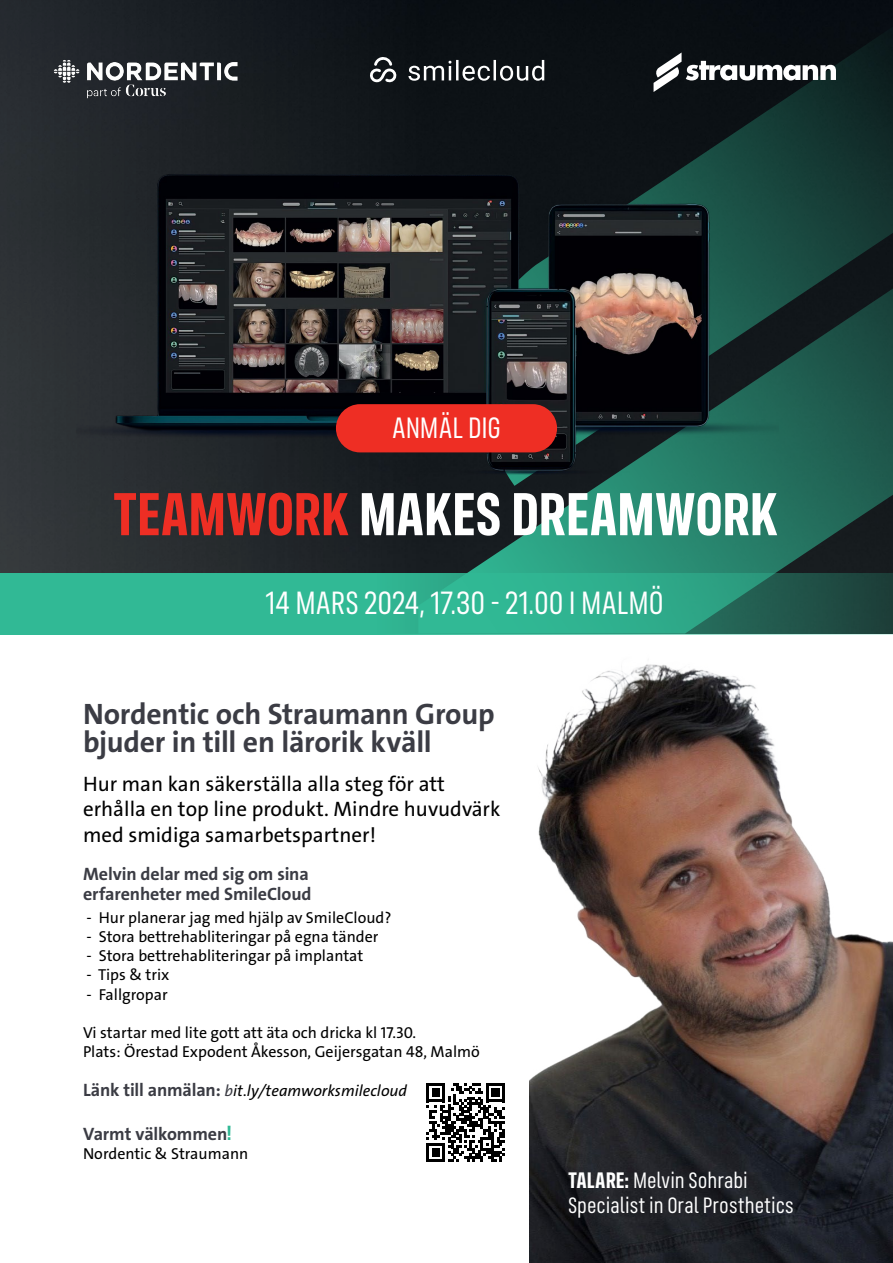
<style>
.page{position:relative;width:893px;height:1263px;background:#fff}
.page>*{position:absolute;margin:0;border:0;box-sizing:border-box;transform-origin:0 0}
.t1{font:700 61.05px "FS Industrie Cd";letter-spacing:-.005em;color:#fff}
.t2{font:32.85px "FS Industrie Cd";color:#fff}
.t3{font:30px "FS Industrie Cd";letter-spacing:-.005em;color:#fff}
.t4{font:29.7px/27.6px "The Sans LP7 Bld";letter-spacing:-.01em;color:#3b3c44}
.t5{font:22.65px/24.6px "FS Industrie Cd";color:#fff}
.t6{font:21px/25.2px "The Sans LP5 Plain";color:#000}
.t7{font:18px/19.5px "The Sans LP7 Bld";letter-spacing:-.005em;color:#3b3c44}
.t8{font:15.9px/19px "The Sans LP5 Plain";color:#000}
.t9{font:15.9px "The Sans LP5 Plain IT";color:#000}
.s1{color:#ee2e24}
.s2{font-family:"The Sans LP7 Bld";font-size:18px;color:#3b3c44}
.s3{color:#3b3c44}
.s4{font-family:"FS Industrie Cd";font-weight:700;font-size:20.7px;color:#31b995}
.s5{font-weight:700}
</style>
<div class="page">
<img style="left:0;top:0;width:893px;height:574px">
<div style="left:0;top:574px;width:893px;height:61px;background:#31b995"></div>
<svg style="left:418px;top:26px;width:475px;height:579px;background:#153732"></svg>
<img style="left:529px;top:519px;width:364px;height:744px">
<img style="left:77px;top:113px;width:702px;height:436px">
<svg style="left:408px;top:60px;width:136px;height:21px"></svg>
<svg style="left:369px;top:56px;width:28px;height:27px"></svg>
<img style="left:15px;top:43px;width:260px;height:72px">
<svg style="left:654px;top:53px;width:182px;height:39px"></svg>
<div style="left:336px;top:404px;width:221px;height:48px;background:#ee2e24;border-radius:24px"></div>
<svg style="left:426px;top:1083px;width:79px;height:79px"></svg>
<h3 class="t3" style="left:392px;top:411px;width:110px">ANMÄL DIG</h3>
<h1 class="t1" style="left:113px;top:476px;width:666px"><span class="s1">TEAMWORK</span> MAKES DREAMWORK</h1>
<h2 class="t2" style="left:266px;top:584px;width:399px">14 MARS 2024, 17.30 - 21.00 I MALMÖ</h2>
<h3 class="t4" style="left:83px;top:700px;width:413px">Nordentic och Straumann Group bjuder in till en lärorik kväll</h3>
<h3 class="t6" style="left:83px;top:772px;width:419px">Hur man kan säkerställa alla steg för att erhålla en top line produkt. Mindre huvudvärk med smidiga samarbetspartner!</h3>
<p class="t7" style="left:83px;top:864px;width:230px">Melvin delar med sig om sina erfarenheter med SmileCloud</p>
<p class="t8" style="left:87px;top:908px;width:307px">- Hur planerar jag med hjälp av SmileCloud?</p>
<p class="t8" style="left:87px;top:927px;width:293px">- Stora bettrehabliteringar på egna tänder</p>
<p class="t8" style="left:87px;top:946px;width:278px">- Stora bettrehabliteringar på implantat</p>
<p class="t8" style="left:87px;top:966px;width:84px">- Tips &amp; trix</p>
<p class="t8" style="left:87px;top:985px;width:83px">- Fallgropar</p>
<p class="t8" style="left:83px;top:1023px;width:398px">Vi startar med lite gott att äta och dricka kl 17.30.<br>Plats: Örestad Expodent Åkesson, Geijersgatan 48, Malmö</p>
<p class="t9" style="left:83px;top:1080px;width:326px"><span class="s2">Länk till anmälan:</span> <span class="s3">b</span>it.ly/teamworksmilecloud</p>
<p class="t7" style="left:83px;top:1124px;width:150px">Varmt välkommen<span class="s4">!</span></p>
<p class="t8" style="left:83px;top:1144px;width:167px">Nordentic &amp; Straumann</p>
<h3 class="t5" style="left:568px;top:1168px;width:227px"><span class="s5">TALARE:</span> Melvin Sohrabi<br>Specialist in Oral Prosthetics</h3>
</div>
